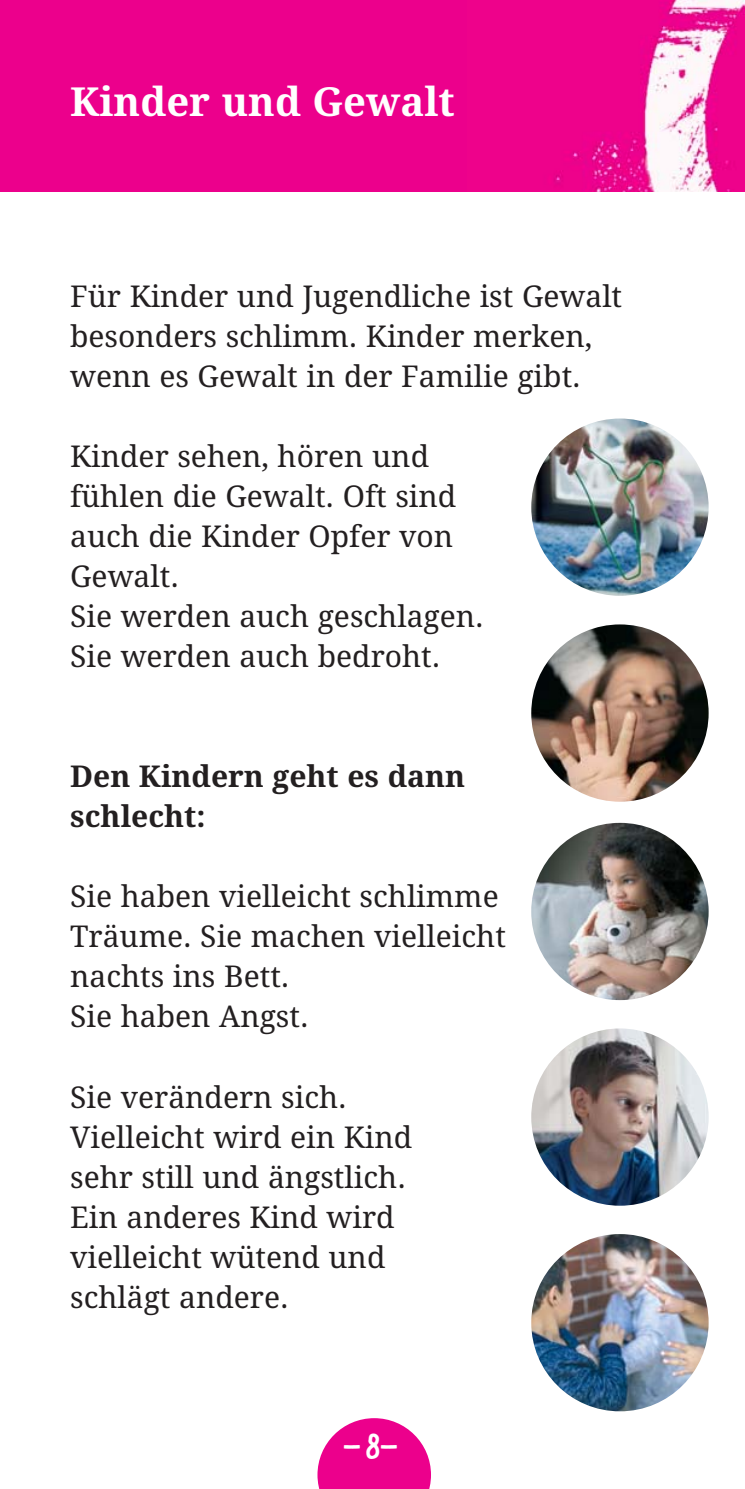
<style>
.page{position:relative;width:745px;height:1489px;background:#fff}
.page>*{position:absolute;margin:0;border:0;box-sizing:border-box;transform-origin:0 0}
.t1{font:700 40px "Droid Serif";color:#fff}
.t2{font:30px/40px "Droid Serif";color:#231f20}
.t3{font:700 30px/40px "Droid Serif";color:#231f20}
.t4{font:30px "Le Osler Rough";color:#fff}
</style>
<div class="page">
<div style="left:0;top:0;width:743px;height:192px;background:#ec008c"></div>
<img style="left:554px;top:0;width:189px;height:192px">
<svg style="left:317px;top:1418px;width:113px;height:70px"></svg>
<img style="left:531px;top:624px;width:177px;height:177px;border-radius:50%">
<img style="left:531px;top:1028px;width:177px;height:177px;border-radius:50%">
<img style="left:531px;top:1233px;width:177px;height:178px;border-radius:50%">
<img style="left:531px;top:822px;width:177px;height:178px;border-radius:50%">
<img style="left:531px;top:418px;width:177px;height:177px;border-radius:50%">
<h1 class="t1" style="left:70px;top:86px;width:386px">Kinder und Gewalt</h1>
<p class="t2" style="left:70px;top:279px;width:553px">Für Kinder und Jugendliche ist Gewalt besonders schlimm. Kinder merken, wenn es Gewalt in der Familie gibt.</p>
<p class="t2" style="left:70px;top:439px;width:415px">Kinder sehen, hören und fühlen die Gewalt. Oft sind auch die Kinder Opfer von<br>Gewalt.<br>Sie werden auch geschlagen.<br>Sie werden auch bedroht.</p>
<p class="t3" style="left:70px;top:759px;width:396px">Den Kindern geht es dann schlecht:</p>
<p class="t2" style="left:70px;top:879px;width:437px">Sie haben vielleicht schlimme<br>Träume. Sie machen vielleicht nachts ins Bett.<br>Sie haben Angst.</p>
<p class="t2" style="left:70px;top:1079px;width:343px">Sie verändern sich.<br>Vielleicht wird ein Kind sehr still und ängstlich.<br>Ein anderes Kind wird vielleicht wütend und schlägt andere.</p>
<p class="t4" style="left:344px;top:1433px;width:56px">-8-</p>
</div>
